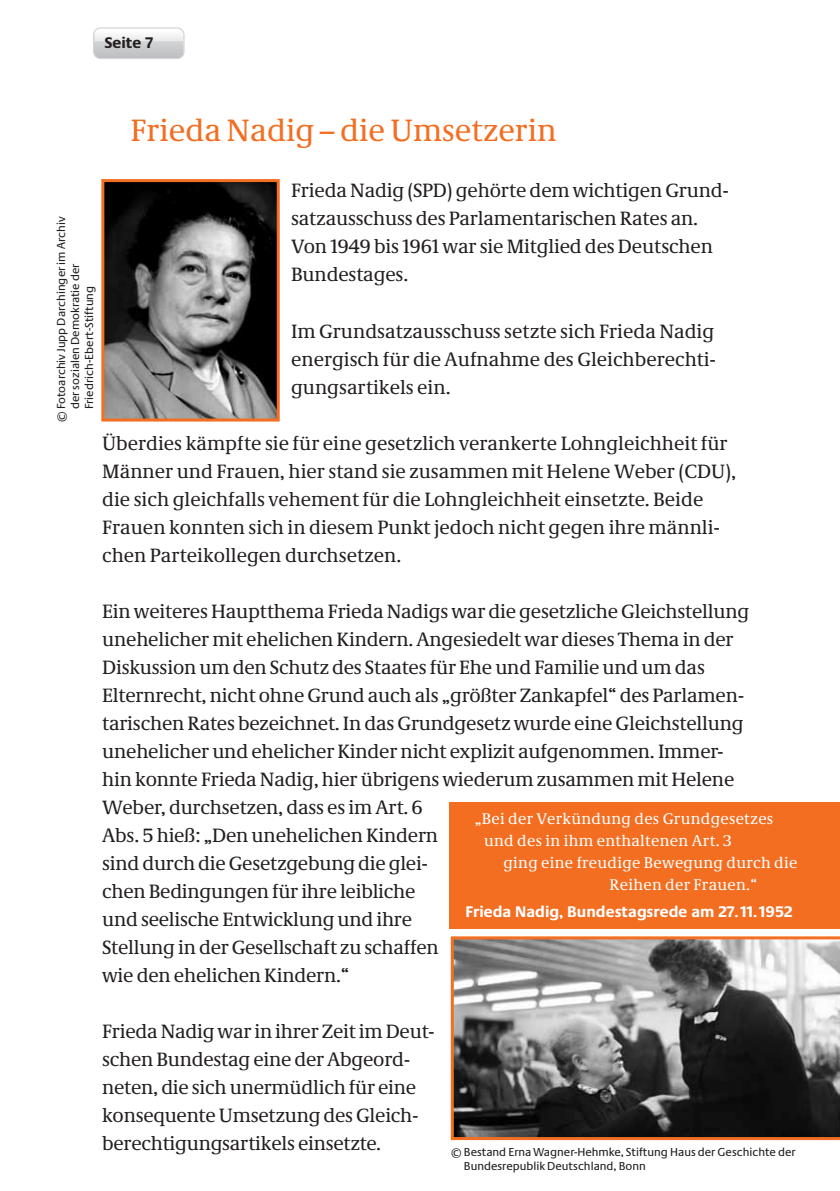
<style>
.page{position:relative;width:840px;height:1191px;background:#fff}
.page>*{position:absolute;margin:0;border:0;box-sizing:border-box;transform-origin:0 0}
.t1{font:32px "Neue Demos";color:#f36e21}
.t2{font:20px/28px "Neue Demos";letter-spacing:-.01em;color:#231f20}
.t3{font:16px "Neue Demos";letter-spacing:.02em;color:#fff}
.t4{font:700 16px "Neue Praxis";color:#fff}
.t5{font:700 16px "Neue Praxis";color:#231f20}
.t6{font:12px/14px "Neue Praxis";color:#231f20}
</style>
<div class="page">
<svg style="left:93px;top:27px;width:91px;height:32px;background:#d3d4d6"></svg>
<img style="left:95px;top:29px;width:88px;height:7px">
<div style="left:449px;top:801px;width:390px;height:127px;background:#f36e21"></div>
<svg style="left:450px;top:936px;width:389px;height:204px;background:#706c69"></svg>
<img style="left:105px;top:183px;width:170px;height:234px">
<div style="left:101px;top:179px;width:178px;height:242px;border:3px solid #f36e21"></div>
<p class="t5" style="left:104px;top:33px;width:50px">Seite 7</p>
<h1 class="t1" style="left:130px;top:111px;width:427px">Frieda Nadig – die Umsetzerin</h1>
<p class="t2" style="left:291px;top:176px;width:439px">Frieda Nadig (SPD) gehörte dem wichtigen Grund&shy;satzausschuss des Parlamentarischen Rates an.<br>Von 1949 bis 1961 war sie Mitglied des Deutschen Bundestages.</p>
<p class="t2" style="left:291px;top:316px;width:426px;text-align:justify">Im Grundsatzausschuss setzte sich Frieda Nadig energisch für die Aufnahme des Gleichberechti&shy;gungsartikels ein.</p>
<p class="t2" style="left:102px;top:428px;width:635px">Überdies kämpfte sie für eine gesetzlich verankerte Lohn gleichheit für Männer und Frauen, hier stand sie zusammen mit Helene Weber (CDU), die sich gleichfalls vehement für die Lohngleichheit einsetzte. Beide Frauen konnten sich in diesem Punkt jedoch nicht gegen ihre männli&shy;chen Parteikollegen durchsetzen.</p>
<p class="t2" style="left:102px;top:596px;width:648px">Ein weiteres Hauptthema Frieda Nadigs war die gesetzliche Gleichstellung unehelicher mit ehelichen Kindern. Angesiedelt war dieses Thema in der Diskussion um den Schutz des Staates für Ehe und Familie und um das Elternrecht, nicht ohne Grund auch als „größter Zankapfel“ des Parlamen&shy;tarischen Rates bezeichnet. In das Grundgesetz wurde eine Gleichstellung unehelicher und ehelicher Kinder nicht explizit aufgenommen. Immer&shy;hin konnte Frieda Nadig, hier übrigens wiederum zusammen mit Helene</p>
<p class="t2" style="left:102px;top:792px;width:338px">Weber, durchsetzen, dass es im Art. 6<br>Abs. 5 hieß: „Den unehelichen Kindern sind durch die Gesetzgebung die glei&shy;chen Bedingungen für ihre leibliche und seelische Entwicklung und ihre Stellung in der Gesellschaft zu schaffen wie den ehelichen Kindern.“</p>
<p class="t6" style="left:54px;top:409px;width:194px;text-indent:-13px;rotate:-90deg">© Fotoarchiv Jupp Darchinger im Archiv der sozialen Demokratie der<br>Friedrich-Ebert-Stiftung</p>
<p class="t3" style="left:474px;top:808px;width:300px">„Bei der Verkündung des Grundgesetzes</p>
<p class="t3" style="left:484px;top:830px;width:249px">und des in ihm enthaltenen Art. 3</p>
<p class="t3" style="left:503px;top:852px;width:295px">ging eine freudige Bewegung durch die</p>
<p class="t3" style="left:609px;top:874px;width:149px">Reihen der Frauen.“</p>
<p class="t4" style="left:465px;top:902px;width:328px">Frieda Nadig, Bundestagsrede am 27. 11. 1952</p>
<p class="t2" style="left:102px;top:1016px;width:333px">Frieda Nadig war in ihrer Zeit im Deut&shy;schen Bundestag eine der Abgeord&shy;neten, die sich unermüdlich für eine konsequente Umsetzung des Gleich&shy;berechtigungsartikels einsetzte.</p>
<p class="t6" style="left:463px;top:1145px;width:333px;text-indent:-13px">© Bestand Erna Wagner-Hehmke, Stiftung Haus der Ge schichte der<br>Bundesrepublik Deutschland, Bonn</p>
</div>
